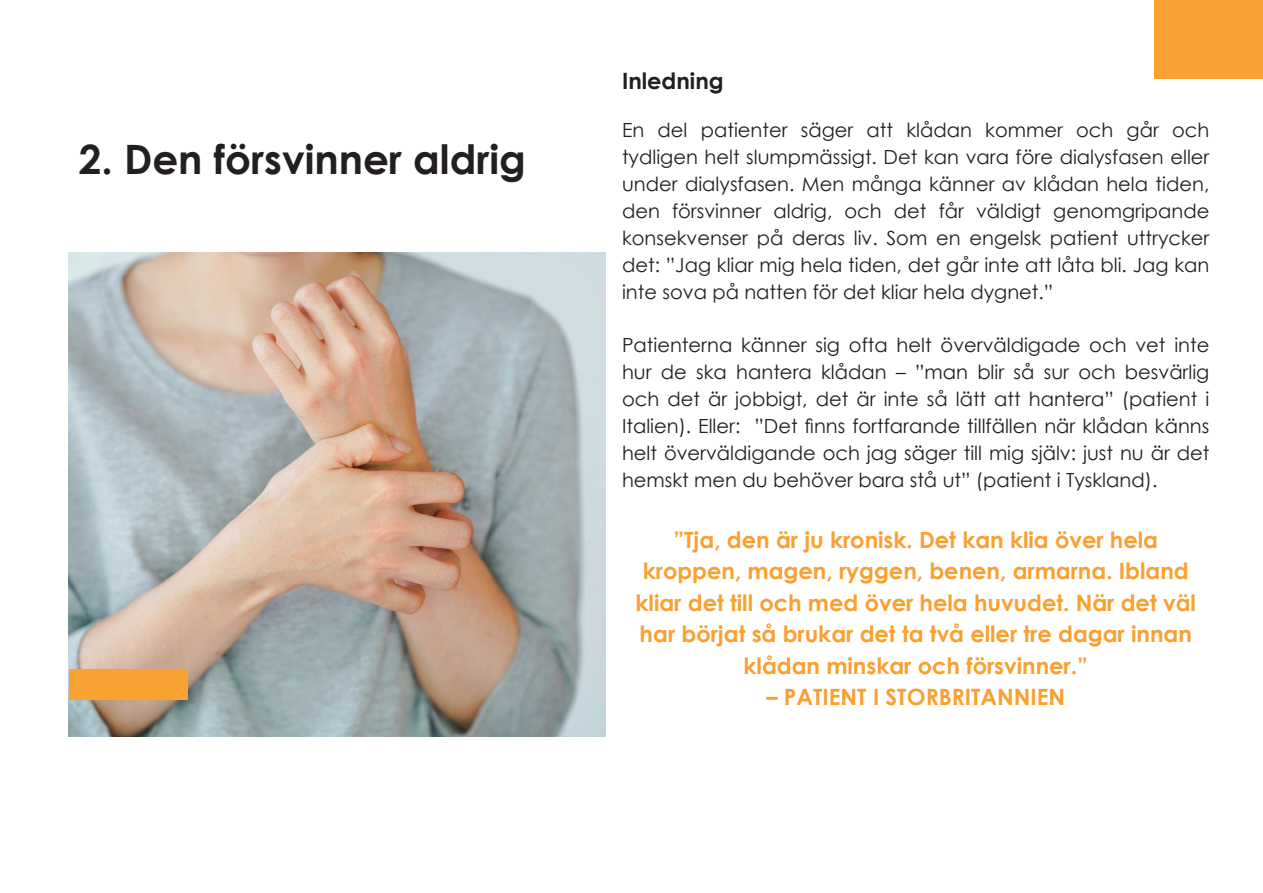
<style>
.page{position:relative;width:1263px;height:893px;background:#fff}
.page>*{position:absolute;margin:0;border:0;box-sizing:border-box;transform-origin:0 0}
.t1{font:700 40.5px "Century Gothic";color:#231f20}
.t2{font:700 22.5px/31.5px "Century Gothic";color:#f9a030;text-align:center}
.t3{font:700 22.5px "Century Gothic";color:#231f20}
.t4{font:19.5px/27px "Century Gothic";color:#231f20;text-align:justify}
</style>
<div class="page">
<img style="left:69px;top:253px;width:537px;height:483px">
<div style="left:69px;top:669px;width:119px;height:31px;background:#f9a131"></div>
<div style="left:1154px;top:0;width:109px;height:79px;background:#f9a131"></div>
<p class="t1" style="left:79px;top:129px;width:449px">2. Den försvinner aldrig</p>
<p class="t3" style="left:622px;top:63px;width:103px">Inledning</p>
<p class="t4" style="left:622px;top:116px;width:589px">En del patienter säger att klådan kommer och går och tydligen helt slumpmässigt. Det kan vara före dialysfasen eller under dialysfasen. Men många känner av klådan hela tiden, den försvinner aldrig, och det får väldigt genomgripande konsekvenser på deras liv. Som en engelsk patient uttrycker det: ”Jag kliar mig hela tiden, det går inte att låta bli. Jag kan inte sova på natten för det kliar hela dygnet.”</p>
<p class="t4" style="left:622px;top:331px;width:589px">Patienterna känner sig ofta helt överväldigade och vet inte hur de ska hantera klådan – ”man blir så sur och besvärlig och det är jobbigt, det är inte så lätt att hantera” (patient i Italien). Eller: ”Det finns fortfarande tillfällen när klådan känns helt överväldigande och jag säger till mig själv: just nu är det hemskt men du behöver bara stå ut” (patient i Tyskland).</p>
<p class="t2" style="left:636px;top:523px;width:562px">”Tja, den är ju kronisk. Det kan klia över hela kroppen, magen, ryggen, benen, armarna. Ibland kliar det till och med över hela huvudet. När det väl har börjat så brukar det ta två eller tre dagar innan klådan minskar och försvinner.”</p>
<p class="t2" style="left:766px;top:680px;width:300px">– PATIENT I STORBRITANNIEN</p>
</div>
